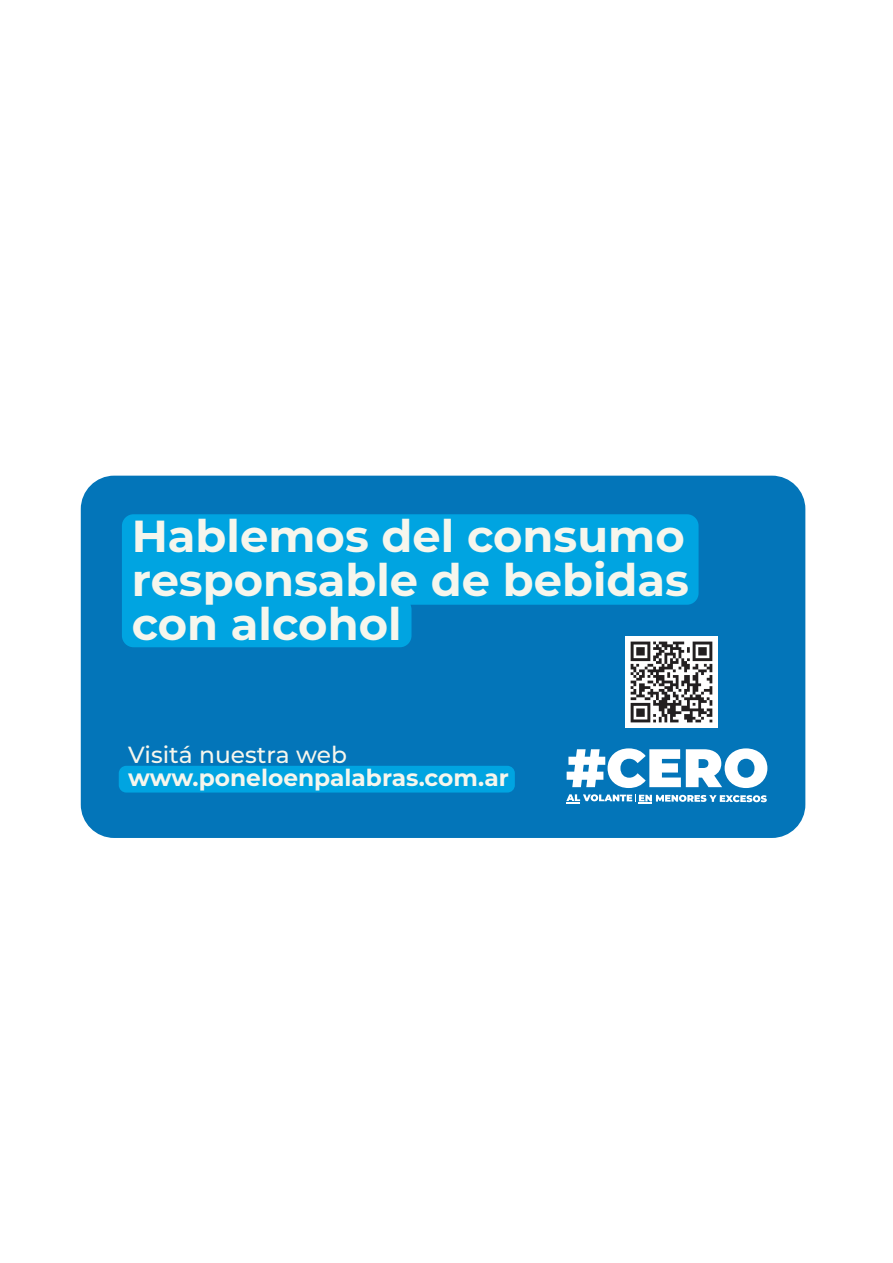
<style>
.page{position:relative;width:893px;height:1263px;background:#fff}
.page>*{position:absolute;margin:0;border:0;box-sizing:border-box;transform-origin:0 0}
.t1{font:700 44.85px/43.5px "Montserrat";color:#f6f6ed;text-align:justify}
.t2{font:700 23.4px "Montserrat";color:#f6f6ed}
.t3{font:500 23.4px "Montserrat";color:#f6f6ed}
</style>
<div class="page">
<div style="left:81px;top:476px;width:724px;height:362px;background:#0375b9;border-radius:33px"></div>
<svg style="left:122px;top:514px;width:577px;height:133px;fill:#00a4e1"></svg>
<div style="left:119px;top:766px;width:396px;height:26px;background:#00a4e1;border-radius:7px"></div>
<svg style="left:566px;top:794px;width:201px;height:10px"></svg>
<svg style="left:567px;top:748px;width:200px;height:40px"></svg>
<img style="left:626px;top:636px;width:91px;height:92px">
<p class="t1" style="left:132px;top:512px;width:559px">Hablemos del consumo responsable de bebidas con alcohol</p>
<p class="t3" style="left:128px;top:738px;width:220px">Visitá nuestra web</p>
<p class="t2" style="left:128px;top:760px;width:382px">www.poneloenpalabras.com.ar</p>
</div>
